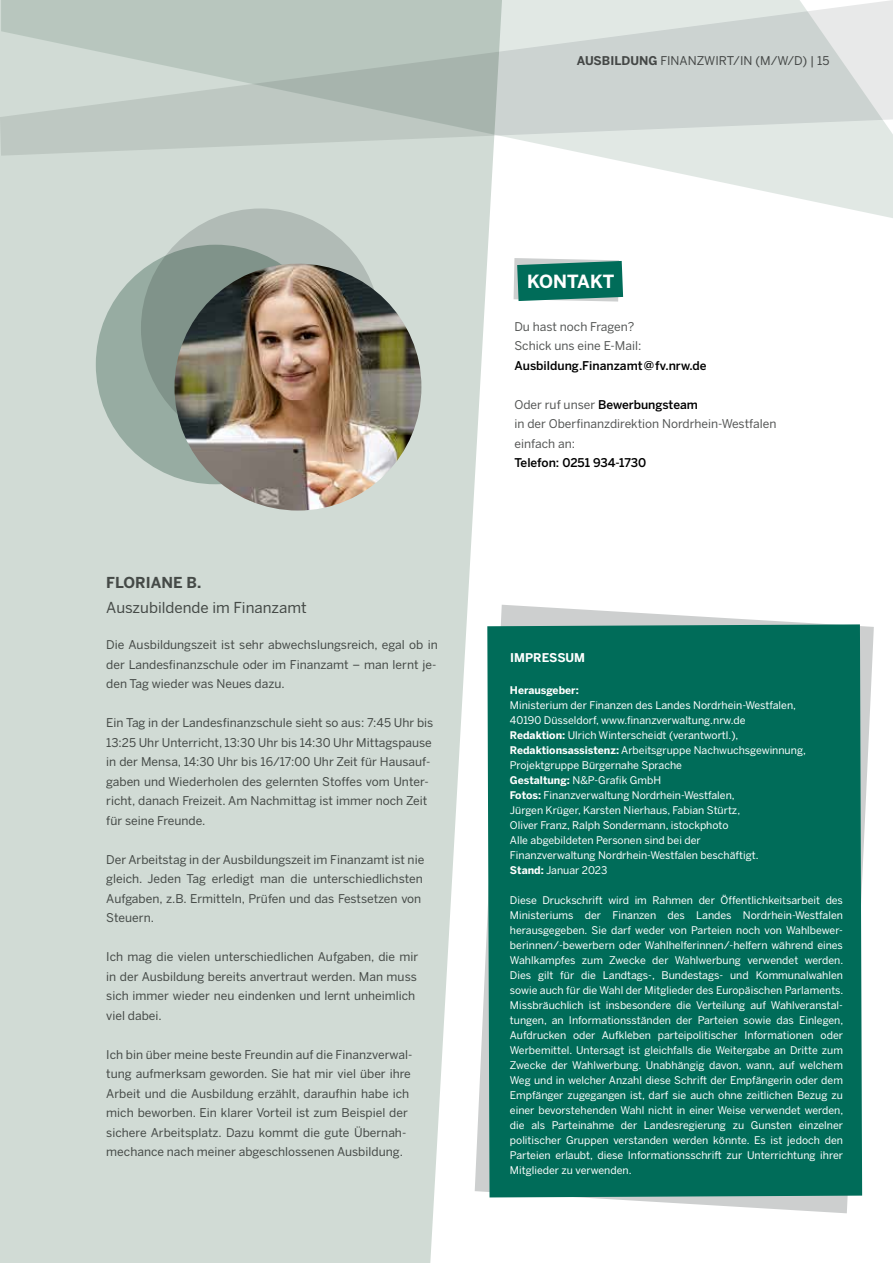
<style>
.page{position:relative;width:893px;height:1263px;background:#fff}
.page>*{position:absolute;margin:0;border:0;box-sizing:border-box;transform-origin:0 0}
.t1{font:700 18px "Benton Sans";letter-spacing:-.015em;color:#fff}
.t2{font:15px "Benton Sans";color:#555756}
.t3{font:700 15px "Benton Sans";color:#555756}
.t4{font:12px/19.5px "Benton Sans";color:#555756}
.t5{font:500 12px "Benton Sans";color:#000}
.t6{font:700 12px "Benton Sans";color:#fff}
.t7{font:10.5px/15px "Benton Sans";color:#fff}
.t8{font:700 10.5px "Benton Sans";color:#fff}
.s1{font-weight:700}
.s2{font-weight:500;color:#000}
</style>
<div class="page">
<div style="left:0;top:156px;width:503px;height:1107px;background:#d1dbd5"></div>
<svg style="left:0;top:436px;width:1px;height:195px"></svg>
<svg style="left:475px;top:605px;width:399px;height:608px"></svg>
<div style="left:487px;top:624px;width:375px;height:573px;background:#006c59"></div>
<svg style="left:514px;top:258px;width:109px;height:44px;background:#2f8475"></svg>
<svg style="left:1px;top:156px;width:892px;height:76px;fill:#d1dbd5"></svg>
<svg style="left:0;top:0;width:893px;height:156px;background:#c8d1cc"></svg>
<div style="left:141px;top:208px;width:239px;height:240px;background:#b1bbb6;border-radius:50%"></div>
<svg style="left:96px;top:245px;width:239px;height:239px;background:#8ca097"></svg>
<img style="left:174px;top:264px;width:247px;height:246px;border-radius:123px">
<p class="t4" style="left:577px;top:51px;width:254px"><span class="s1">AUSBILDUNG</span> FINANZWIRT/IN (M/W/D) | 15</p>
<h2 class="t3" style="left:106px;top:573px;width:97px">FLORIANE B.</h2>
<h2 class="t2" style="left:106px;top:598px;width:202px">Auszubildende im Finanzamt</h2>
<p class="t4" style="left:106px;top:635px;width:333px">Die Ausbildungszeit ist sehr abwechslungsreich, egal ob in der Landesfinanzschule oder im Finanzamt – man lernt je&shy;den Tag wieder was Neues dazu.</p>
<p class="t4" style="left:106px;top:713px;width:328px">Ein Tag in der Landesfinanzschule sieht so aus: 7:45 Uhr bis 13:25 Uhr Unterricht, 13:30 Uhr bis 14:30 Uhr Mittagspause in der Mensa, 14:30 Uhr bis 16/17:00 Uhr Zeit für Hausauf&shy;gaben und Wiederholen des gelernten Stoffes vom Unter&shy;richt, danach Freizeit. Am Nachmittag ist immer noch Zeit für seine Freunde.</p>
<p class="t4" style="left:106px;top:849px;width:319px">Der Arbeitstag in der Ausbildungszeit im Finanzamt ist nie gleich. Jeden Tag erledigt man die unterschiedlichsten Aufgaben, z.B. Ermitteln, Prüfen und das Festsetzen von Steuern.</p>
<p class="t4" style="left:106px;top:947px;width:313px">Ich mag die vielen unterschiedlichen Aufgaben, die mir in der Ausbildung bereits anvertraut werden. Man muss sich immer wieder neu eindenken und lernt unheimlich viel dabei.</p>
<p class="t4" style="left:106px;top:1044px;width:307px">Ich bin über meine beste Freundin auf die Finanzverwal&shy;tung aufmerksam geworden. Sie hat mir viel über ihre Arbeit und die Ausbildung erzählt, daraufhin habe ich mich beworben. Ein klarer Vorteil ist zum Beispiel der sichere Arbeitsplatz. Dazu kommt die gute Übernah&shy;mechance nach meiner abgeschlossenen Ausbildung.</p>
<h1 class="t1" style="left:527px;top:271px;width:89px">KONTAKT</h1>
<p class="t4" style="left:514px;top:316px;width:128px">Du hast noch Fragen?<br>Schick uns eine E-Mail:</p>
<p class="t5" style="left:514px;top:358px;width:194px">Ausbildung.Finanzamt@fv.nrw.de</p>
<p class="t4" style="left:514px;top:394px;width:263px">Oder ruf unser <span class="s2">Bewerbungsteam<br></span>in der Oberfinanzdirektion Nordrhein-Westfalen einfach an:</p>
<p class="t5" style="left:514px;top:456px;width:133px">Telefon: 0251 934-1730</p>
<p class="t6" style="left:510px;top:650px;width:76px">IMPRESSUM</p>
<p class="t8" style="left:510px;top:684px;width:70px">Herausgeber:</p>
<p class="t7" style="left:510px;top:698px;width:297px">Ministerium der Finanzen des Landes Nordrhein-Westfalen, 40190 Düsseldorf, www.finanzverwaltung.nrw.de<br><span class="s1">Redaktion:</span> Ulrich Winterscheidt (verantwortl.), <span class="s1">Redaktionsassistenz:</span> Arbeitsgruppe Nachwuchsgewinnung, Projektgruppe Bürgernahe Sprache<br><span class="s1">Gestaltung:</span> N&amp;P-Grafik GmbH<br><span class="s1">Fotos:</span> Finanzverwaltung Nordrhein-Westfalen,<br>Jürgen Krüger, Karsten Nierhaus, Fabian Stürtz,<br>Oliver Franz, Ralph Sondermann, istockphoto<br>Alle abgebildeten Personen sind bei der<br>Finanzverwaltung Nordrhein-Westfalen beschäftigt.<br><span class="s1">Stand:</span> Januar 2023</p>
<p class="t7" style="left:510px;top:893px;width:335px;text-align:justify">Diese Druckschrift wird im Rahmen der Öffentlichkeitsarbeit des Ministeriums der Finanzen des Landes Nordrhein-Westfalen herausgegeben. Sie darf weder von Parteien noch von Wahlbewer&shy;berinnen/-bewerbern oder Wahlhelferinnen/-helfern während eines Wahlkampfes zum Zwecke der Wahlwerbung verwendet werden.<br>Dies gilt für die Landtags-, Bundestags- und Kommunalwahlen sowie auch für die Wahl der Mitglieder des Europäischen Parlaments.<br>Missbräuchlich ist insbesondere die Verteilung auf Wahlveranstal&shy;tungen, an Informationsständen der Parteien sowie das Einlegen, Aufdrucken oder Aufkleben parteipolitischer Informationen oder Werbemittel. Untersagt ist gleichfalls die Weitergabe an Dritte zum Zwecke der Wahlwerbung. Unabhängig davon, wann, auf welchem Weg und in welcher Anzahl diese Schrift der Empfängerin oder dem Empfänger zugegangen ist, darf sie auch ohne zeitlichen Bezug zu einer bevorstehenden Wahl nicht in einer Weise verwendet werden, die als Parteinahme der Landesregierung zu Gunsten einzelner politischer Gruppen verstanden werden könnte. Es ist jedoch den Parteien erlaubt, diese Informationsschrift zur Unterrichtung ihrer Mitglieder zu verwenden.</p>
</div>
